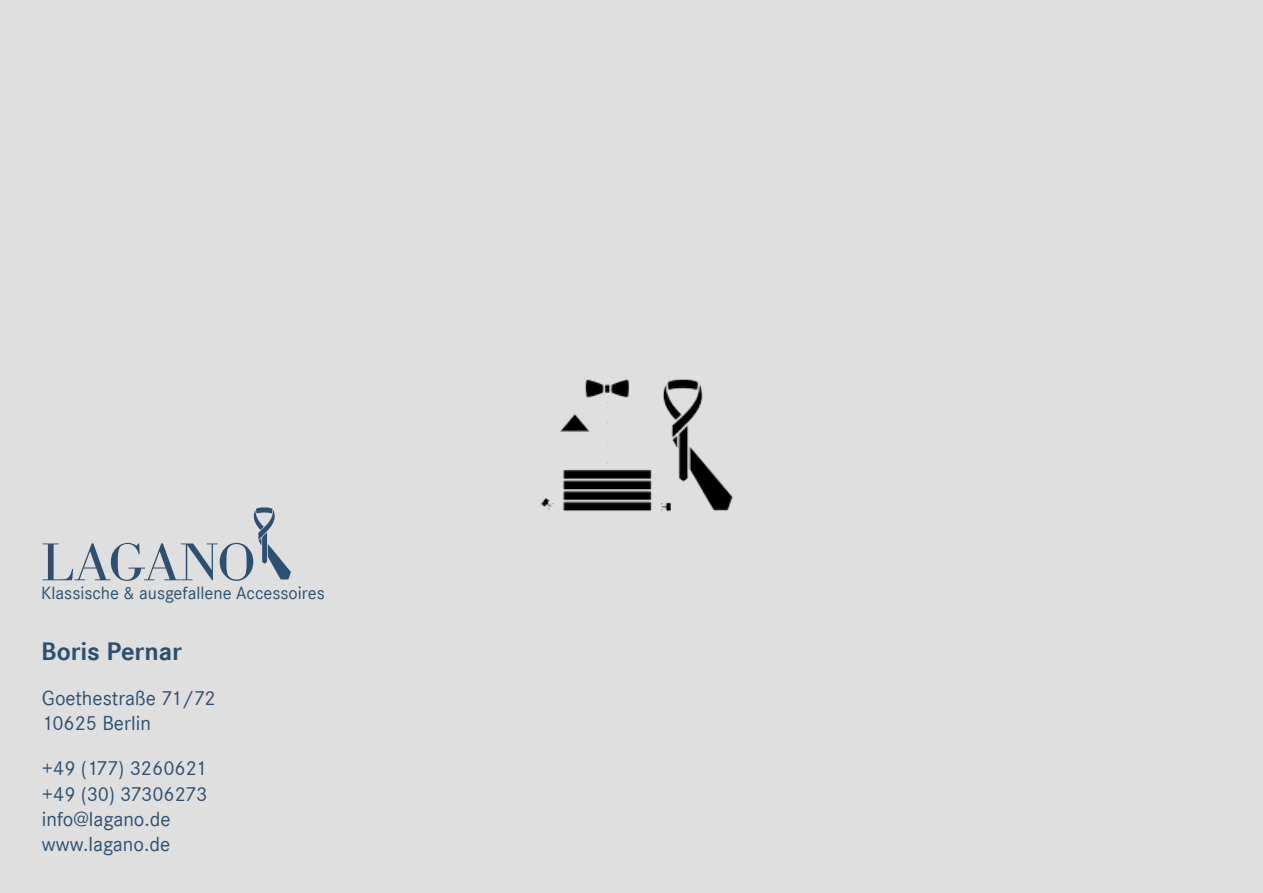
<style>
.page{position:relative;width:1263px;height:893px;background:#dfdfe0}
.page>*{position:absolute;margin:0;border:0;box-sizing:border-box;transform-origin:0 0}
.t1{font:81.9px "Lagano";color:#2d5070}
.t2{font:700 26.25px "Corporate S";color:#2d5070}
.t3{font:21px/25.2px "Corporate S";color:#2d5070}
.t4{font:18.3px "Corporate S";color:#2d5070}
</style>
<div class="page">
<img style="left:541px;top:379px;width:120px;height:133px">
<img style="left:661px;top:379px;width:72px;height:133px">
<h1 class="t1" style="left:43px;top:505px;width:250px">M</h1>
<p class="t4" style="left:41px;top:583px;width:280px">Klassische &amp; ausgefallene Accessoires</p>
<p class="t2" style="left:41px;top:636px;width:136px">Boris Pernar</p>
<p class="t3" style="left:42px;top:686px;width:175px">Goethestraße 71/72<br>10625 Berlin</p>
<p class="t3" style="left:42px;top:756px;width:167px">+49 (177) 3260621 +49 (30) 37306273 info@lagano.de www.lagano.de</p>
</div>
